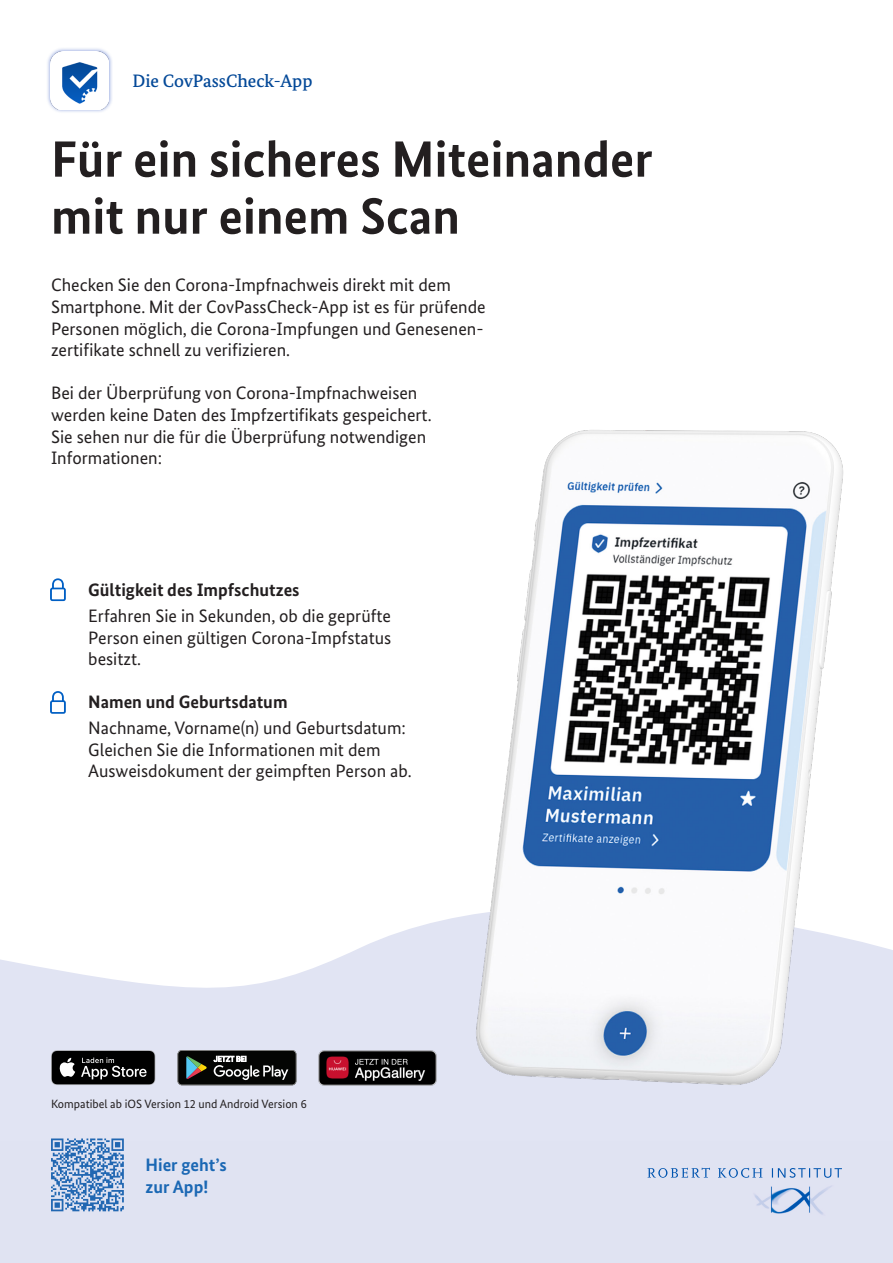
<style>
.page{position:relative;width:893px;height:1263px;background:#fff}
.page>*{position:absolute;margin:0;border:0;box-sizing:border-box;transform-origin:0 0}
.t1{font:700 51px/57px "Bundes Sans";color:#231f20}
.t2{font:18px/21.6px "Bundes Sans";color:#231f20}
.t3{font:700 18px "Bundes Sans";color:#231f20}
.t4{font:500 18px "Bundes Serif";color:#044998}
.t5{font:700 18px/21.6px "Bundes Sans";color:#1b68b4}
.t6{font:12px "Bundes Sans";color:#231f20}
</style>
<div class="page">
<div style="left:0;top:1098px;width:893px;height:165px;background:#e0e3f2"></div>
<svg style="left:0;top:959px;width:246px;height:139px;fill:#e1e4f3"></svg>
<svg style="left:50px;top:578px;width:16px;height:23px"></svg>
<svg style="left:50px;top:691px;width:16px;height:23px"></svg>
<svg style="left:648px;top:1168px;width:194px;height:10px"></svg>
<img style="left:754px;top:1186px;width:77px;height:29px">
<div style="left:46px;top:47px;width:67px;height:66px;background:#4566c9;opacity:.75"></div>
<img style="left:50px;top:51px;width:59px;height:58px">
<svg style="left:51px;top:1138px;width:73px;height:73px"></svg>
<img style="left:246px;top:430px;width:647px;height:738px">
<svg style="left:178px;top:1050px;width:118px;height:35px;background:#2e312f"></svg>
<svg style="left:51px;top:1050px;width:104px;height:35px;background:#2e2e2f"></svg>
<img style="left:319px;top:1050px;width:117px;height:35px">
<p class="t4" style="left:132px;top:70px;width:182px">Die CovPassCheck-App</p>
<p class="t1" style="left:51px;top:130px;width:603px">Für ein sicheres Miteinander mit nur einem Scan</p>
<p class="t2" style="left:51px;top:274px;width:436px">Checken Sie den Corona-Impfnachweis direkt mit dem Smartphone. Mit der CovPassCheck-App ist es für prüfende Personen möglich, die Corona-Impfungen und Genesenen&shy;zertifikate schnell zu verifizieren.</p>
<p class="t2" style="left:51px;top:382px;width:382px">Bei der Überprüfung von Corona-Impfnachweisen werden keine Daten des Impfzertifikats gespeichert.<br>Sie sehen nur die für die Überprüfung notwendigen Informationen:</p>
<p class="t3" style="left:88px;top:579px;width:213px">Gültigkeit des Impfschutzes</p>
<p class="t2" style="left:88px;top:605px;width:305px;text-align:justify">Erfahren Sie in Sekunden, ob die geprüfte Person einen gültigen Corona-Impfstatus besitzt.</p>
<p class="t3" style="left:88px;top:691px;width:201px">Namen und Geburtsdatum</p>
<p class="t2" style="left:88px;top:717px;width:325px">Nachname, Vorname(n) und Geburtsdatum:<br>Gleichen Sie die Informationen mit dem<br>Ausweisdokument der geimpften Person ab.</p>
<p class="t6" style="left:51px;top:1097px;width:257px">Kompatibel ab iOS Version 12 und Android Version 6</p>
<p class="t5" style="left:145px;top:1154px;width:83px">Hier geht’s zur App!</p>
</div>
